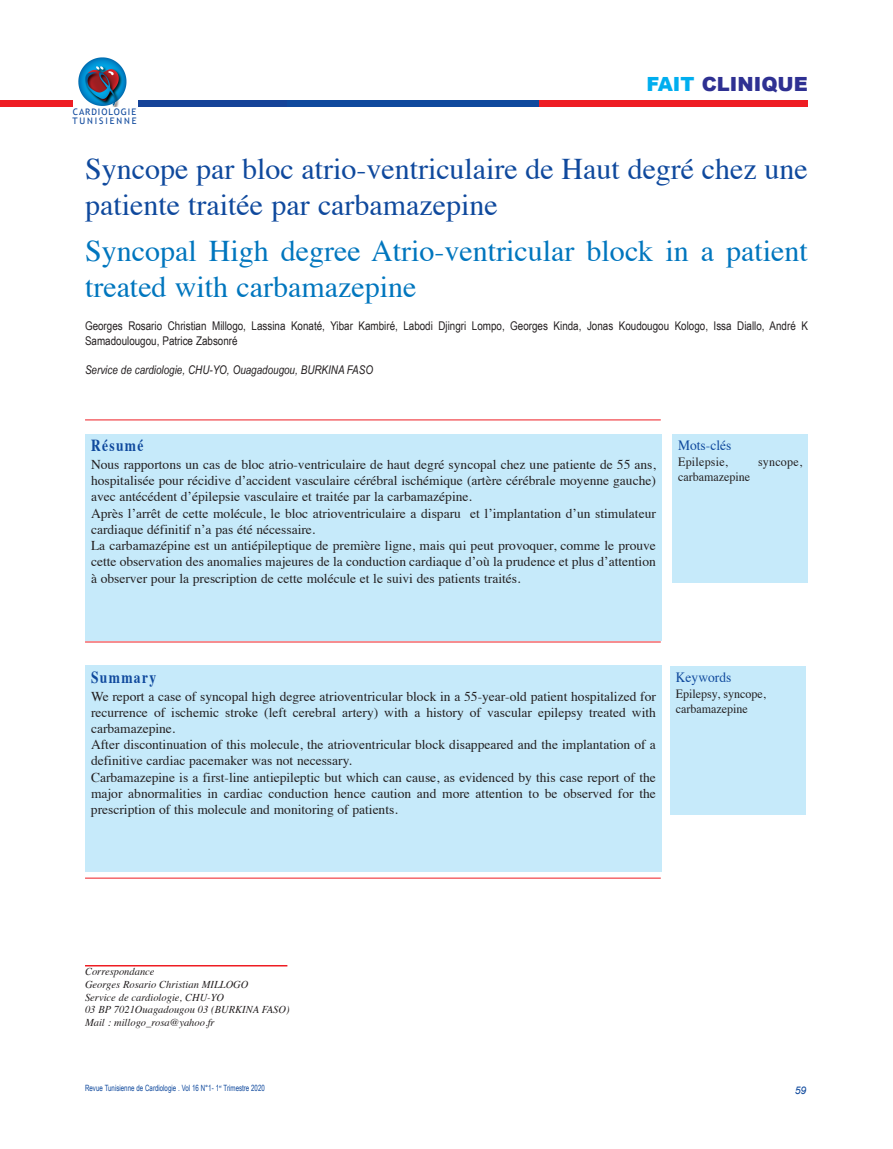
<style>
.page{position:relative;width:893px;height:1149px;background:#fff}
.page>*{position:absolute;margin:0;border:0;box-sizing:border-box;transform-origin:0 0}
.t1{font:30px/36px "Times";color:#0f499d}
.t2{font:30px/36px "Times";color:#0076be}
.t3{font:900 19.5px "Arial";color:#2e3092}
.t4{font:700 16.8px "Times";letter-spacing:.1em;color:#0f499d;scale:.8 1}
.t5{font:14.1px "Times";color:#0f499d;scale:.95 1}
.t6{font:13.5px/16.2px "Times";color:#231f20}
.t7{font:12.6px/15px "Times";color:#231f20;scale:.95 1}
.t8{font:12.6px "Times";letter-spacing:.02em;color:#231f20;scale:.95 1}
.t9{font:12px/14.4px "Arial Narrow";color:#231f20}
.t10{font:italic 12px "Arial Narrow";color:#231f20}
.t11{font:italic 10.5px/12.6px "Times";color:#231f20}
.t12{font:italic 10.5px "Arial";color:#0f499d}
.t13{font:9px/9px "Trebuchet MS";letter-spacing:.105em;color:#0f499d}
.t14{font:8.7px "Arial Narrow";color:#0f499d;scale:.87 1}
.s1{color:#00aeef}
</style>
<div class="page">
<div style="left:85px;top:434px;width:577px;height:206px;background:#c6eafa"></div>
<div style="left:85px;top:665px;width:577px;height:206px;background:#c6eafa"></div>
<hr style="left:85px;top:964px;width:202px;height:2px;background:#ee1d23">
<div style="left:672px;top:434px;width:136px;height:149px;background:#c6eafa"></div>
<div style="left:670px;top:666px;width:136px;height:149px;background:#c6eafa"></div>
<hr style="left:85px;top:419px;width:576px;height:1px;background:#ee1d23">
<hr style="left:85px;top:641px;width:576px;height:1px;background:#ee1d23">
<hr style="left:85px;top:877px;width:576px;height:1px;background:#ee1d23">
<div style="left:0;top:100px;width:73px;height:6px;background:#ee1d23"></div>
<div style="left:138px;top:100px;width:149px;height:6px;background:#154398"></div>
<div style="left:287px;top:100px;width:253px;height:6px;background:#0f499d"></div>
<div style="left:539px;top:100px;width:269px;height:6px;background:#ee1d23"></div>
<img style="left:78px;top:57px;width:49px;height:49px">
<p class="t13" style="left:72px;top:107px;width:66px">CARDIOLOGIE<br>TUNISIENNE</p>
<h2 class="t3" style="left:647px;top:69px;width:163px"><span class="s1">FAIT</span> CLINIQUE</h2>
<h1 class="t1" style="left:85px;top:153px;width:724px">Syncope par bloc atrio-ventriculaire de Haut degré chez une patiente traitée par carbamazepine</h1>
<h1 class="t2" style="left:85px;top:236px;width:724px">Syncopal High degree Atrio-ventricular block in a patient treated with carbamazepine</h1>
<p class="t9" style="left:85px;top:319px;width:724px">Georges Rosario Christian Millogo, Lassina Konaté, Yibar Kambiré, Labodi Djingri Lompo, Georges Kinda, Jonas Koudougou Kologo, Issa Diallo, André K<br>Samadoulougou, Patrice Zabsonré</p>
<p class="t10" style="left:85px;top:362px;width:289px">Service de cardiologie, CHU-YO, Ouagadougou, BURKINA FASO</p>
<p class="t4" style="left:91px;top:438px;width:67px">Résumé</p>
<p class="t6" style="left:91px;top:457px;width:566px">Nous rapportons un cas de bloc atrio-ventriculaire de haut degré syncopal chez une patiente de 55 ans, hospitalisée pour récidive d’accident vasculaire cérébral ischémique (artère cérébrale moyenne gauche) avec antécédent d’épilepsie vasculaire et traitée par la carbamazépine.<br>Après l’arrêt de cette molécule, le bloc atrioventriculaire a disparu et l’implantation d’un stimulateur cardiaque définitif n’a pas été nécessaire.<br>La carbamazépine est un antiépileptique de première ligne, mais qui peut provoquer, comme le prouve cette observation des anomalies majeures de la conduction cardiaque d’où la prudence et plus d’attention à observer pour la prescription de cette molécule et le suivi des patients traités.</p>
<p class="t5" style="left:678px;top:439px;width:58px">Mots-clés</p>
<p class="t8" style="left:678px;top:456px;width:54px">Epilepsie,</p>
<p class="t8" style="left:758px;top:456px;width:48px">syncope,</p>
<p class="t7" style="left:678px;top:470px;width:77px">carbamazepine</p>
<p class="t4" style="left:91px;top:670px;width:83px">Summary</p>
<p class="t6" style="left:91px;top:688px;width:566px">We report a case of syncopal high degree atrioventricular block in a 55-year-old patient hospitalized for recurrence of ischemic stroke (left cerebral artery) with a history of vascular epilepsy treated with carbamazepine.<br>After discontinuation of this molecule, the atrioventricular block disappeared and the implantation of a definitive cardiac pacemaker was not necessary.<br>Carbamazepine is a first-line antiepileptic but which can cause, as evidenced by this case report of the major abnormalities in cardiac conduction hence caution and more attention to be observed for the prescription of this molecule and monitoring of patients.</p>
<p class="t5" style="left:676px;top:671px;width:60px">Keywords</p>
<p class="t7" style="left:676px;top:687px;width:96px">Epilepsy, syncope, carbamazepine</p>
<p class="t11" style="left:85px;top:966px;width:206px">Correspondance<br>Georges Rosario Christian MILLOGO<br>Service de cardiologie, CHU-YO<br>03 BP 7021Ouagadougou 03 (BURKINA FASO)<br>Mail : millogo_rosa@yahoo.fr</p>
<p class="t14" style="left:85px;top:1082px;width:208px">Revue Tunisienne de Cardiologie . Vol 16 N°1- 1<sup>er</sup> Trimestre 2020</p>
<p class="t12" style="left:795px;top:1084px;width:13px">59</p>
</div>
